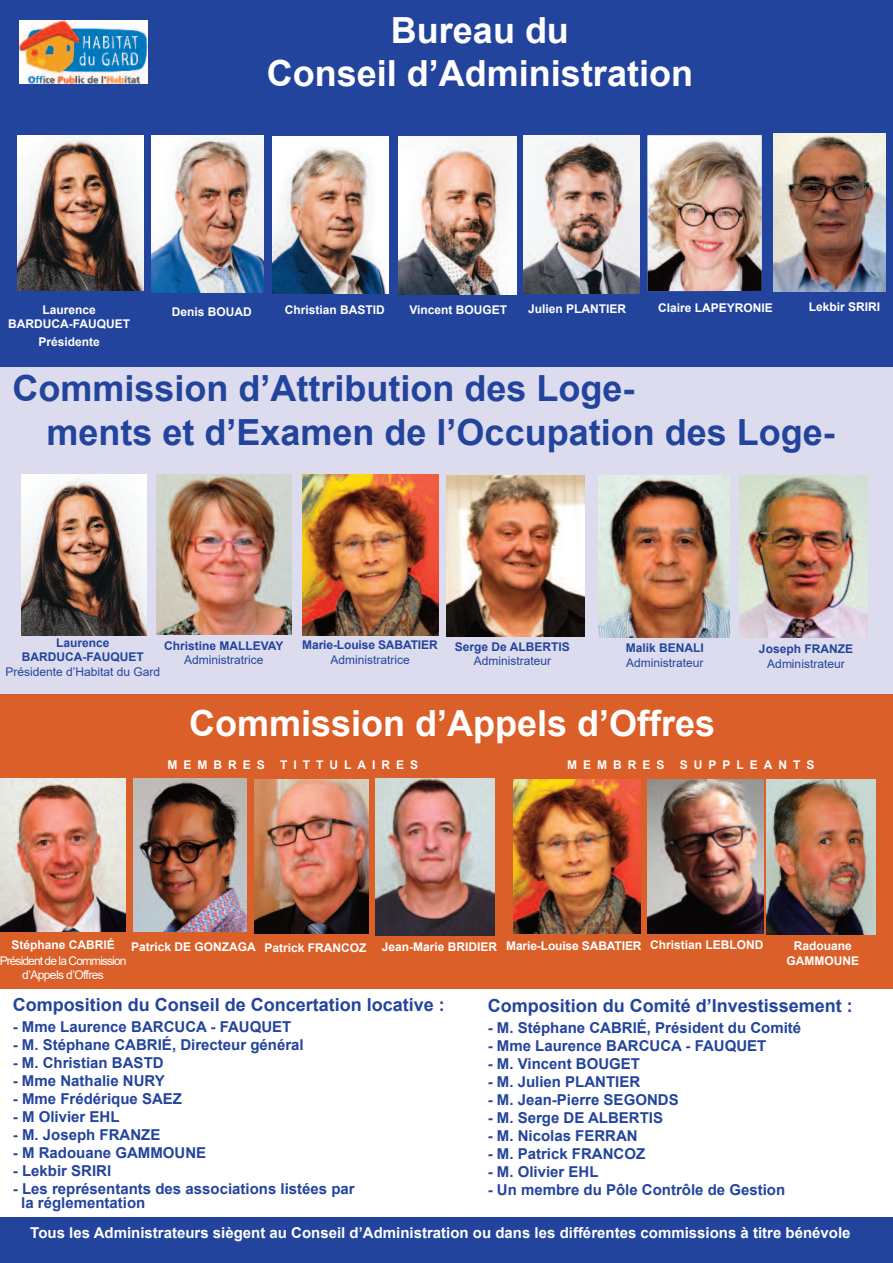
<style>
.page{position:relative;width:893px;height:1263px;background:#fff}
.page>*{position:absolute;margin:0;border:0;box-sizing:border-box;transform-origin:0 0}
.t1{font:700 36px/43.2px "Arial";color:#23449c}
.t2{font:700 36px/43.2px "Arial";color:#fff;text-align:center}
.t3{font:700 18px "Arial";color:#23449c}
.t4{font:700 15px/13.6px "Arial";color:#23449c}
.t5{font:700 15px "Arial";color:#fff}
.t6{font:700 12px/14.4px "Arial";color:#fff;text-align:center}
.t7{font:700 12px/14.4px "Arial";color:#23449c;text-align:center}
.t8{font:12px "Arial";color:#23449c}
.t9{font:12px/14.4px "Arial";letter-spacing:-.075em;color:#fff;text-align:center}
.t10{font:700 12px "Arial";letter-spacing:.5em;color:#fff}
</style>
<div class="page">
<div style="left:0;top:694px;width:893px;height:294px;background:#db5f29"></div>
<div style="left:0;top:366px;width:893px;height:328px;background:#dcdcee"></div>
<hr style="left:0;top:694px;width:893px;height:1px;background:#c85b3c">
<div style="left:0;top:0;width:893px;height:366px;background:#23449c"></div>
<img style="left:19px;top:21px;width:128px;height:63px">
<img style="left:303px;top:475px;width:135px;height:161px">
<img style="left:599px;top:476px;width:131px;height:161px">
<img style="left:133px;top:778px;width:113px;height:154px">
<img style="left:767px;top:779px;width:108px;height:156px">
<img style="left:156px;top:475px;width:136px;height:159px">
<img style="left:740px;top:476px;width:127px;height:161px">
<img style="left:774px;top:134px;width:112px;height:158px">
<img style="left:446px;top:475px;width:138px;height:162px">
<img style="left:514px;top:779px;width:127px;height:154px">
<img style="left:647px;top:780px;width:116px;height:153px">
<img style="left:255px;top:779px;width:114px;height:155px">
<img style="left:375px;top:779px;width:120px;height:157px">
<img style="left:0;top:778px;width:126px;height:154px">
<img style="left:523px;top:136px;width:116px;height:158px">
<img style="left:18px;top:135px;width:125px;height:156px">
<img style="left:398px;top:136px;width:119px;height:159px">
<img style="left:273px;top:136px;width:116px;height:158px">
<img style="left:151px;top:136px;width:113px;height:157px">
<img style="left:21px;top:474px;width:126px;height:161px">
<div style="left:0;top:1217px;width:893px;height:46px;background:#23449c"></div>
<img style="left:648px;top:135px;width:114px;height:156px">
<svg style="left:552px;top:546px;width:10px;height:2px"></svg>
<h1 class="t2" style="left:267px;top:9px;width:428px">Bureau du<br>Conseil d’Administration</h1>
<p class="t6" style="left:8px;top:302px;width:123px">Laurence<br>BARDUCA-FAUQUET</p>
<p class="t6" style="left:38px;top:335px;width:63px">Présidente</p>
<p class="t6" style="left:172px;top:305px;width:82px">Denis BOUAD</p>
<p class="t6" style="left:528px;top:302px;width:100px">Julien PLANTIER</p>
<p class="t6" style="left:285px;top:302px;width:102px">Christian BASTID</p>
<p class="t6" style="left:409px;top:303px;width:99px">Vincent BOUGET</p>
<p class="t6" style="left:658px;top:300px;width:116px">Claire LAPEYRONIE</p>
<p class="t6" style="left:809px;top:300px;width:73px">Lekbir SRIRI</p>
<h1 class="t1" style="left:46px;top:367px;width:788px;text-indent:-34px">Commission d’Attribution des Loge-<br>ments et d’Examen de l’Occupation des Loge-</h1>
<p class="t7" style="left:22px;top:635px;width:123px">Laurence<br>BARDUCA-FAUQUET</p>
<p class="t8" style="left:5px;top:665px;width:156px">Présidente d’Habitat du Gard</p>
<p class="t7" style="left:164px;top:638px;width:121px">Christine MALLEVAY</p>
<p class="t8" style="left:184px;top:653px;width:81px">Administratrice</p>
<p class="t7" style="left:302px;top:638px;width:137px">Marie-Louise SABATIER</p>
<p class="t8" style="left:330px;top:653px;width:81px">Administratrice</p>
<p class="t7" style="left:455px;top:640px;width:116px">Serge De ALBERTIS</p>
<p class="t8" style="left:474px;top:654px;width:79px">Administrateur</p>
<p class="t7" style="left:626px;top:641px;width:80px">Malik BENALI</p>
<p class="t8" style="left:626px;top:656px;width:79px">Administrateur</p>
<h1 class="t2" style="left:189px;top:701px;width:528px">Commission d’Appels d’Offres</h1>
<p class="t7" style="left:759px;top:642px;width:96px">Joseph FRANZE</p>
<p class="t8" style="left:767px;top:657px;width:79px">Administrateur</p>
<p class="t10" style="left:167px;top:758px;width:99px">MEMBRES</p>
<p class="t10" style="left:280px;top:758px;width:139px">TITTULAIRES</p>
<p class="t10" style="left:567px;top:758px;width:99px">MEMBRES</p>
<p class="t10" style="left:680px;top:758px;width:136px">SUPPLEANTS</p>
<p class="t6" style="left:11px;top:938px;width:105px">Stéphane CABRIÉ</p>
<p class="t9" style="left:0;top:953px;width:128px">Président de la Commission d’Appels d’Offres</p>
<p class="t6" style="left:131px;top:939px;width:126px">Patrick DE GONZAGA</p>
<p class="t6" style="left:264px;top:941px;width:104px">Patrick FRANCOZ</p>
<p class="t6" style="left:650px;top:937px;width:115px">Christian LEBLOND</p>
<p class="t6" style="left:506px;top:938px;width:137px">Marie-Louise SABATIER</p>
<p class="t6" style="left:382px;top:940px;width:117px">Jean-Marie BRIDIER</p>
<p class="t6" style="left:786px;top:939px;width:74px">Radouane<br>GAMMOUNE</p>
<p class="t3" style="left:13px;top:995px;width:434px">Composition du Conseil de Concertation locative :</p>
<p class="t4" style="left:13px;top:1020px;width:280px">- Mme Laurence BARCUCA - FAUQUET</p>
<p class="t4" style="left:13px;top:1038px;width:292px">- M. Stéphane CABRIÉ, Directeur général</p>
<p class="t4" style="left:13px;top:1056px;width:152px">- M. Christian BASTD</p>
<p class="t4" style="left:13px;top:1074px;width:153px">- Mme Nathalie NURY</p>
<p class="t4" style="left:13px;top:1092px;width:171px">- Mme Frédérique SAEZ</p>
<p class="t4" style="left:13px;top:1110px;width:108px">- M Olivier EHL</p>
<p class="t4" style="left:13px;top:1128px;width:149px">- M. Joseph FRANZE</p>
<p class="t4" style="left:13px;top:1146px;width:195px">- M Radouane GAMMOUNE</p>
<p class="t4" style="left:13px;top:1164px;width:100px">- Lekbir SRIRI</p>
<p class="t4" style="left:21px;top:1182px;width:335px;text-indent:-8px">- Les représentants des associations listées par la réglementation</p>
<p class="t3" style="left:488px;top:996px;width:367px">Composition du Comité d’Investissement :</p>
<p class="t4" style="left:488px;top:1021px;width:315px">- M. Stéphane CABRIÉ, Président du Comité</p>
<p class="t4" style="left:488px;top:1039px;width:280px">- Mme Laurence BARCUCA - FAUQUET</p>
<p class="t4" style="left:488px;top:1057px;width:154px">- M. Vincent BOUGET</p>
<p class="t4" style="left:488px;top:1075px;width:154px">- M. Julien PLANTIER</p>
<p class="t4" style="left:488px;top:1093px;width:192px">- M. Jean-Pierre SEGONDS</p>
<p class="t4" style="left:488px;top:1111px;width:177px">- M. Serge DE ALBERTIS</p>
<p class="t4" style="left:488px;top:1129px;width:152px">- M. Nicolas FERRAN</p>
<p class="t4" style="left:488px;top:1147px;width:159px">- M. Patrick FRANCOZ</p>
<p class="t4" style="left:488px;top:1165px;width:112px">- M. Olivier EHL</p>
<p class="t4" style="left:488px;top:1183px;width:299px">- Un membre du Pôle Contrôle de Gestion</p>
<p class="t5" style="left:30px;top:1224px;width:822px">Tous les Administrateurs siègent au Conseil d’Administration ou dans les différentes commissions à titre bénévole</p>
<p class="t6" style="left:762px;top:1230px;width:98px">Christiane GRAS</p>
</div>
